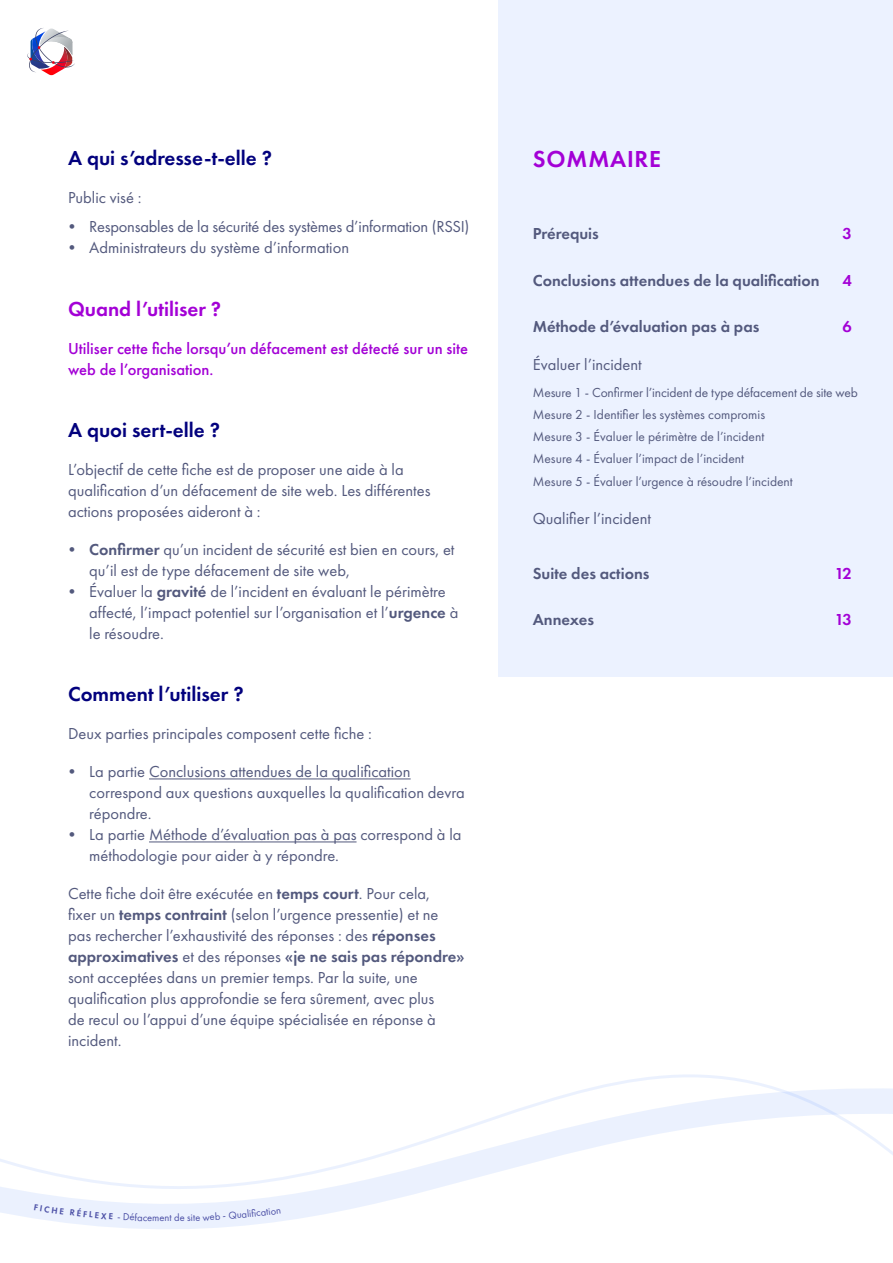
<style>
.page{position:relative;width:893px;height:1263px;background:#fff}
.page>*{position:absolute;margin:0;border:0;box-sizing:border-box;transform-origin:0 0}
.t1{font:600 24px "Futura PT";letter-spacing:.035em;color:#a300d6}
.t2{font:600 21px "Futura PT";color:#02007d}
.t3{font:600 21px "Futura PT";color:#a300d6}
.t4{font:16.5px/21px "Futura PT";color:#53597d}
.t5{font:600 16.5px "Futura PT";color:#53597d}
.t6{font:500 16.5px/21px "Futura PT";color:#a300d6}
.t7{font:600 16.5px "Futura PT";color:#a300d6}
.t8{font:13.5px/22.2px "Futura PT";color:#53597d}
.t9{font:10.5px "Futura PT";color:#4c50a6}
.s1{font-weight:600}
</style>
<div class="page">
<svg style="left:27px;top:28px;width:48px;height:47px"></svg>
<svg style="left:0;top:1076px;width:893px;height:153px"></svg>
<hr style="left:149px;top:778px;width:262px;height:1px;background:#53597d">
<hr style="left:149px;top:841px;width:208px;height:1px;background:#53597d">
<div style="left:499px;top:0;width:394px;height:676px;background:#ecf2ff"></div>
<div style="left:34px;top:1204px;width:125px;height:17px;background:#ebf1fe"></div>
<svg style="left:175px;top:1213px;width:9px;height:8px"></svg>
<svg style="left:203px;top:1211px;width:38px;height:10px"></svg>
<svg style="left:271px;top:1209px;width:10px;height:6px"></svg>
<p class="t2" style="left:68px;top:145px;width:206px">A qui s’adresse-t-elle ?</p>
<p class="t4" style="left:68px;top:187px;width:75px">Public visé :</p>
<p class="t4" style="left:64px;top:216px;width:407px">• Responsables de la sécurité des systèmes d’information (RSSI)</p>
<p class="t4" style="left:64px;top:237px;width:287px">• Administrateurs du système d’information</p>
<p class="t3" style="left:68px;top:295px;width:155px">Quand l’utiliser ?</p>
<p class="t6" style="left:68px;top:338px;width:402px">Utiliser cette fiche lorsqu’un défacement est détecté sur un site web de l’organisation.</p>
<p class="t2" style="left:68px;top:417px;width:154px">A quoi sert-elle ?</p>
<p class="t4" style="left:68px;top:459px;width:364px">L’objectif de cette fiche est de proposer une aide à la qualification d’un défacement de site web. Les différentes actions proposées aideront à :</p>
<p class="t4" style="left:89px;top:539px;width:367px;text-indent:-26px">• <span class="s1">Confirmer</span> qu’un incident de sécurité est bien en cours, et qu’il est de type défacement de site web,</p>
<p class="t4" style="left:89px;top:581px;width:371px;text-indent:-26px">• Évaluer la <span class="s1">gravité</span> de l’incident en évaluant le périmètre affecté, l’impact potentiel sur l’organisation et l’<span class="s1">urgence</span> à le résoudre.</p>
<p class="t2" style="left:68px;top:681px;width:177px">Comment l’utiliser ?</p>
<p class="t4" style="left:68px;top:723px;width:305px">Deux parties principales composent cette fiche :</p>
<p class="t4" style="left:89px;top:761px;width:377px;text-indent:-26px">• La partie Conclusions attendues de la qualification correspond aux questions auxquelles la qualification devra répondre.</p>
<p class="t4" style="left:89px;top:824px;width:374px;text-indent:-26px">• La partie Méthode d’évaluation pas à pas correspond à la méthodologie pour aider à y répondre.</p>
<p class="t4" style="left:68px;top:883px;width:398px">Cette fiche doit être exécutée en <span class="s1">temps court</span>. Pour cela,<br>fixer un <span class="s1">temps contraint</span> (selon l’urgence pressentie) et ne pas rechercher l’exhaustivité des réponses : des <span class="s1">réponses approximatives</span> et des réponses <span class="s1">«je ne sais pas répondre» </span>sont acceptées dans un premier temps. Par la suite, une qualification plus approfondie se fera sûrement, avec plus<br>de recul ou l’appui d’une équipe spécialisée en réponse à incident.</p>
<p class="t9" style="left:160px;top:1211px;width:14px">ent</p>
<p class="t9" style="left:187px;top:1211px;width:15px;rotate:-2deg">site</p>
<p class="t9" style="left:241px;top:1208px;width:16px;rotate:-6deg">alif</p>
<p class="t9" style="left:255px;top:1207px;width:16px;rotate:-7deg">cati</p>
<h1 class="t1" style="left:533px;top:144px;width:130px">SOMMAIRE</h1>
<p class="t5" style="left:533px;top:223px;width:68px">Prérequis</p>
<p class="t7" style="left:842px;top:223px;width:11px">3</p>
<p class="t5" style="left:533px;top:270px;width:288px">Conclusions attendues de la qualification</p>
<p class="t7" style="left:842px;top:270px;width:11px">4</p>
<p class="t5" style="left:533px;top:316px;width:228px">Méthode d’évaluation pas à pas</p>
<p class="t7" style="left:842px;top:316px;width:11px">6</p>
<p class="t4" style="left:533px;top:354px;width:110px">Évaluer l’incident</p>
<p class="t8" style="left:533px;top:381px;width:327px">Mesure 1 - Confi rmer l’incident de type défacement de site web Mesure 2 - Identifier les systèmes compromis<br>Mesure 3 - Évaluer le périmètre de l’incident<br>Mesure 4 - Évaluer l’impact de l’incident<br>Mesure 5 - Évaluer l’urgence à résoudre l’incident</p>
<p class="t4" style="left:533px;top:508px;width:120px">Qualifier l’incident</p>
<p class="t5" style="left:533px;top:563px;width:118px">Suite des actions</p>
<p class="t7" style="left:835px;top:563px;width:18px">12</p>
<p class="t5" style="left:533px;top:609px;width:63px">Annexes</p>
<p class="t7" style="left:835px;top:609px;width:18px">13</p>
</div>
